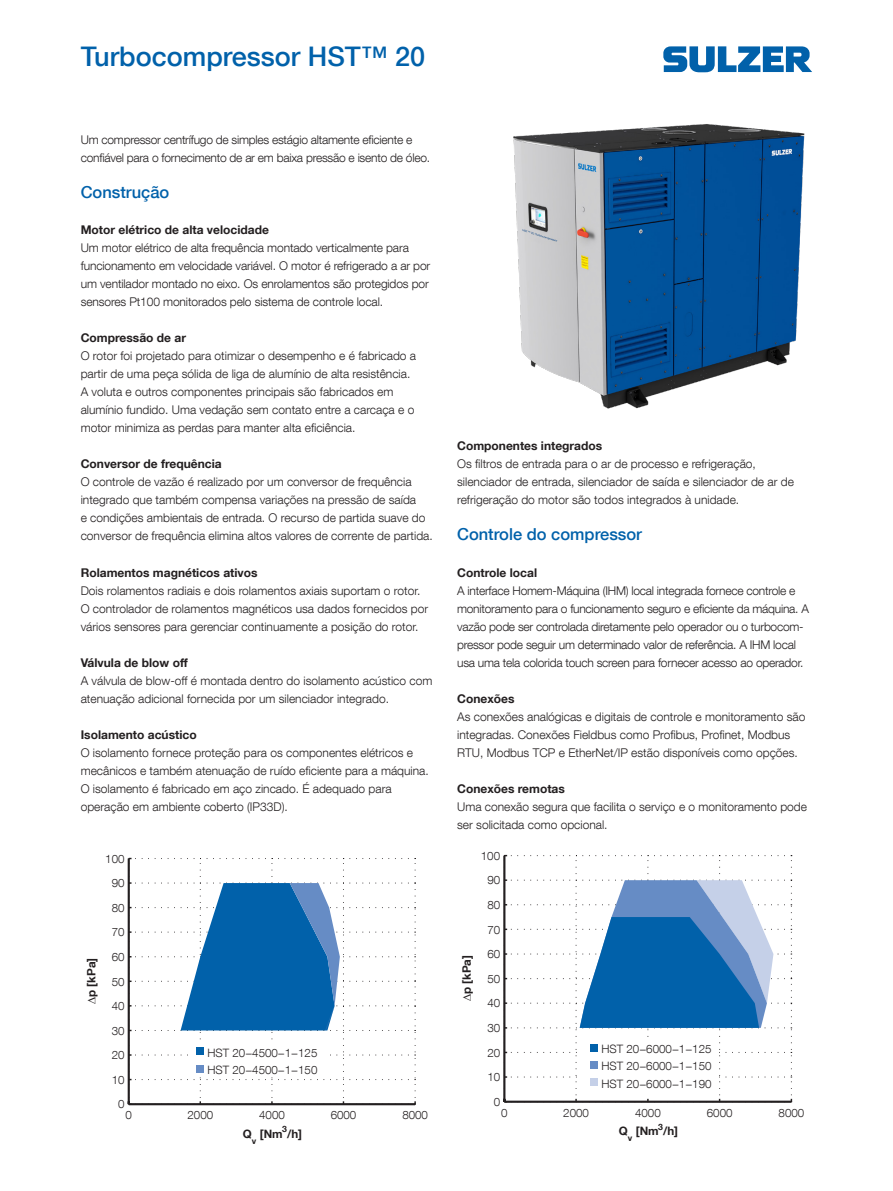
<style>
.page{position:relative;width:893px;height:1191px;background:#fff}
.page>*{position:absolute;margin:0;border:0;box-sizing:border-box;transform-origin:0 0}
.t1{font:500 27px "Helvetica Neue LT Com";color:#0161aa}
.Subtitle{font:500 16.5px "Helvetica Neue LT Com";color:#0161aa}
.Body_text{font:300 12px/18px "Helvetica Neue LT Com";color:#231f20}
.Body_text-2{font:300 12px/18px "Helvetica Neue LT Com";letter-spacing:-.02em;color:#231f20}
.Sub-subheading{font:700 12px "Helvetica Neue LT Com";color:#231f20}
.t2{font:300 11.55px "Helvetica Neue LT Com";color:#231f20}
.t3{font:700 11.55px "Helvetica Neue LT Com";color:#231f20}
.t4{font:700 8.7px "Helvetica Neue LT Com";color:#231f20}
</style>
<div class="page">
<svg style="left:663px;top:46px;width:149px;height:26px"></svg>
<img style="left:513px;top:124px;width:292px;height:285px">
<svg style="left:128px;top:857px;width:288px;height:248px"></svg>
<div style="left:193px;top:1043px;width:132px;height:33px;background:#fff"></div>
<div style="left:197px;top:1047px;width:7px;height:8px;background:#0161aa"></div>
<div style="left:197px;top:1064px;width:7px;height:8px;background:#668cc5"></div>
<svg style="left:503px;top:855px;width:289px;height:247px"></svg>
<div style="left:578px;top:1040px;width:135px;height:55px;background:#fff"></div>
<div style="left:590px;top:1044px;width:8px;height:7px;background:#0161aa"></div>
<div style="left:590px;top:1061px;width:8px;height:8px;background:#668cc5"></div>
<div style="left:590px;top:1078px;width:8px;height:8px;background:#c5d0e8"></div>
<p class="t1" style="left:81px;top:40px;width:346px">Turbocompressor HST™ 20</p>
<p class="Body_text-2" style="left:81px;top:131px;width:351px">Um compressor centrífugo de simples estágio altamente eficiente e confiável para o fornecimento de ar em baixa pressão e isento de óleo.</p>
<p class="Subtitle" style="left:81px;top:182px;width:90px">Construção</p>
<p class="Sub-subheading" style="left:81px;top:222px;width:190px">Motor elétrico de alta velocidade</p>
<p class="Body_text" style="left:81px;top:239px;width:351px">Um motor elétrico de alta frequência montado verticalmente para funcionamento em velocidade variável. O motor é refrigerado a ar por um ventilador montado no eixo. Os enrolamentos são protegidos por sensores Pt100 monitorados pelo sistema de controle local.</p>
<p class="Sub-subheading" style="left:81px;top:330px;width:107px">Compressão de ar</p>
<p class="Body_text" style="left:81px;top:347px;width:337px">O rotor foi projetado para otimizar o desempenho e é fabricado a partir de uma peça sólida de liga de alumínio de alta resistência.<br>A voluta e outros componentes principais são fabricados em alumínio fundido. Uma vedação sem contato entre a carcaça e o motor minimiza as perdas para manter alta eficiência.</p>
<p class="Sub-subheading" style="left:81px;top:456px;width:143px">Conversor de frequência</p>
<p class="Body_text" style="left:81px;top:473px;width:354px">O controle de vazão é realizado por um conversor de frequência integrado que também compensa variações na pressão de saída<br>e condições ambientais de entrada. O recurso de partida suave do conversor de frequência elimina altos valores de corrente de partida.</p>
<p class="Sub-subheading" style="left:81px;top:564px;width:178px">Rolamentos magnéticos ativos</p>
<p class="Body_text" style="left:81px;top:581px;width:349px">Dois rolamentos radiais e dois rolamentos axiais suportam o rotor.<br>O controlador de rolamentos magnéticos usa dados fornecidos por vários sensores para gerenciar continuamente a posição do rotor.</p>
<p class="Sub-subheading" style="left:81px;top:654px;width:109px">Válvula de blow off</p>
<p class="Body_text" style="left:81px;top:671px;width:353px">A válvula de blow-off é montada dentro do isolamento acústico com atenuação adicional fornecida por um silenciador integrado.</p>
<p class="Sub-subheading" style="left:81px;top:726px;width:117px">Isolamento acústico</p>
<p class="Body_text" style="left:81px;top:743px;width:350px">O isolamento fornece proteção para os componentes elétricos e mecânicos e também atenuação de ruído eficiente para a máquina.<br>O isolamento é fabricado em aço zincado. É adequado para operação em ambiente coberto (IP33D).</p>
<p class="Sub-subheading" style="left:457px;top:438px;width:147px">Componentes integrados</p>
<p class="Body_text" style="left:457px;top:455px;width:338px">Os filtros de entrada para o ar de processo e refrigeração, silenciador de entrada, silenciador de saída e silenciador de ar de refrigeração do motor são todos integrados à unidade.</p>
<p class="Subtitle" style="left:457px;top:524px;width:186px">Controle do compressor</p>
<p class="Sub-subheading" style="left:457px;top:564px;width:81px">Controle local</p>
<p class="Body_text-2" style="left:457px;top:581px;width:353px">A interface Homem-Máquina (IHM) local integrada fornece controle e monitoramento para o funcionamento seguro e eficiente da máquina. A vazão pode ser controlada diretamente pelo operador ou o turbocom&shy;pressor pode seguir um determinado valor de referência. A IHM local usa uma tela colorida touch screen para fornecer acesso ao operador.</p>
<p class="Sub-subheading" style="left:457px;top:690px;width:59px">Conexões</p>
<p class="Body_text" style="left:457px;top:707px;width:350px">As conexões analógicas e digitais de controle e monitoramento são integradas. Conexões Fieldbus como Profibus, Profinet, Modbus<br>RTU, Modbus TCP e EtherNet/IP estão disponíveis como opções.</p>
<p class="Sub-subheading" style="left:457px;top:780px;width:109px">Conexões remotas</p>
<p class="Body_text" style="left:457px;top:797px;width:351px">Uma conexão segura que facilita o serviço e o monitoramento pode ser solicitada como opcional.</p>
<p class="t2" style="left:105px;top:851px;width:21px">100</p>
<p class="t2" style="left:481px;top:848px;width:21px">100</p>
<p class="t2" style="left:112px;top:876px;width:14px">90</p>
<p class="t2" style="left:487px;top:873px;width:14px">90</p>
<p class="t2" style="left:112px;top:900px;width:14px">80</p>
<p class="t2" style="left:487px;top:897px;width:14px">80</p>
<p class="t2" style="left:112px;top:925px;width:14px">70</p>
<p class="t2" style="left:487px;top:922px;width:14px">70</p>
<p class="t3" style="left:84px;top:1004px;width:47px;rotate:-90deg">∆p [kPa]</p>
<p class="t2" style="left:112px;top:949px;width:14px">60</p>
<p class="t2" style="left:112px;top:974px;width:14px">50</p>
<p class="t2" style="left:112px;top:999px;width:14px">40</p>
<p class="t3" style="left:459px;top:1001px;width:47px;rotate:-90deg">∆p [kPa]</p>
<p class="t2" style="left:487px;top:947px;width:14px">60</p>
<p class="t2" style="left:487px;top:971px;width:14px">50</p>
<p class="t2" style="left:487px;top:996px;width:14px">40</p>
<p class="t2" style="left:112px;top:1023px;width:14px">30</p>
<p class="t2" style="left:487px;top:1021px;width:14px">30</p>
<p class="t2" style="left:112px;top:1048px;width:14px">20</p>
<p class="t2" style="left:207px;top:1045px;width:111px">HST 20−4500−1−125</p>
<p class="t2" style="left:487px;top:1045px;width:14px">20</p>
<p class="t2" style="left:601px;top:1042px;width:112px">HST 20−6000−1−125</p>
<p class="t2" style="left:112px;top:1072px;width:14px">10</p>
<p class="t2" style="left:207px;top:1062px;width:111px">HST 20−4500−1−150</p>
<p class="t2" style="left:487px;top:1070px;width:14px">10</p>
<p class="t2" style="left:601px;top:1059px;width:112px">HST 20−6000−1−150</p>
<p class="t2" style="left:601px;top:1076px;width:112px">HST 20−6000−1−190</p>
<p class="t2" style="left:118px;top:1097px;width:8px">0</p>
<p class="t2" style="left:126px;top:1107px;width:8px">0</p>
<p class="t2" style="left:188px;top:1107px;width:27px">2000</p>
<p class="t2" style="left:259px;top:1107px;width:27px">4000</p>
<p class="t2" style="left:331px;top:1107px;width:27px">6000</p>
<p class="t2" style="left:402px;top:1107px;width:27px">8000</p>
<p class="t2" style="left:494px;top:1094px;width:8px">0</p>
<p class="t2" style="left:501px;top:1105px;width:8px">0</p>
<p class="t2" style="left:563px;top:1105px;width:27px">2000</p>
<p class="t2" style="left:635px;top:1105px;width:27px">4000</p>
<p class="t2" style="left:707px;top:1105px;width:27px">6000</p>
<p class="t2" style="left:779px;top:1105px;width:27px">8000</p>
<p class="t4" style="left:282px;top:1123px;width:6px">3</p>
<p class="t3" style="left:243px;top:1126px;width:10px">Q</p>
<p class="t3" style="left:260px;top:1126px;width:44px">[Nm /h]</p>
<p class="t4" style="left:252px;top:1135px;width:6px">v</p>
<p class="t4" style="left:658px;top:1121px;width:6px">3</p>
<p class="t3" style="left:619px;top:1124px;width:10px">Q</p>
<p class="t3" style="left:636px;top:1124px;width:44px">[Nm /h]</p>
<p class="t4" style="left:628px;top:1132px;width:6px">v</p>
</div>
